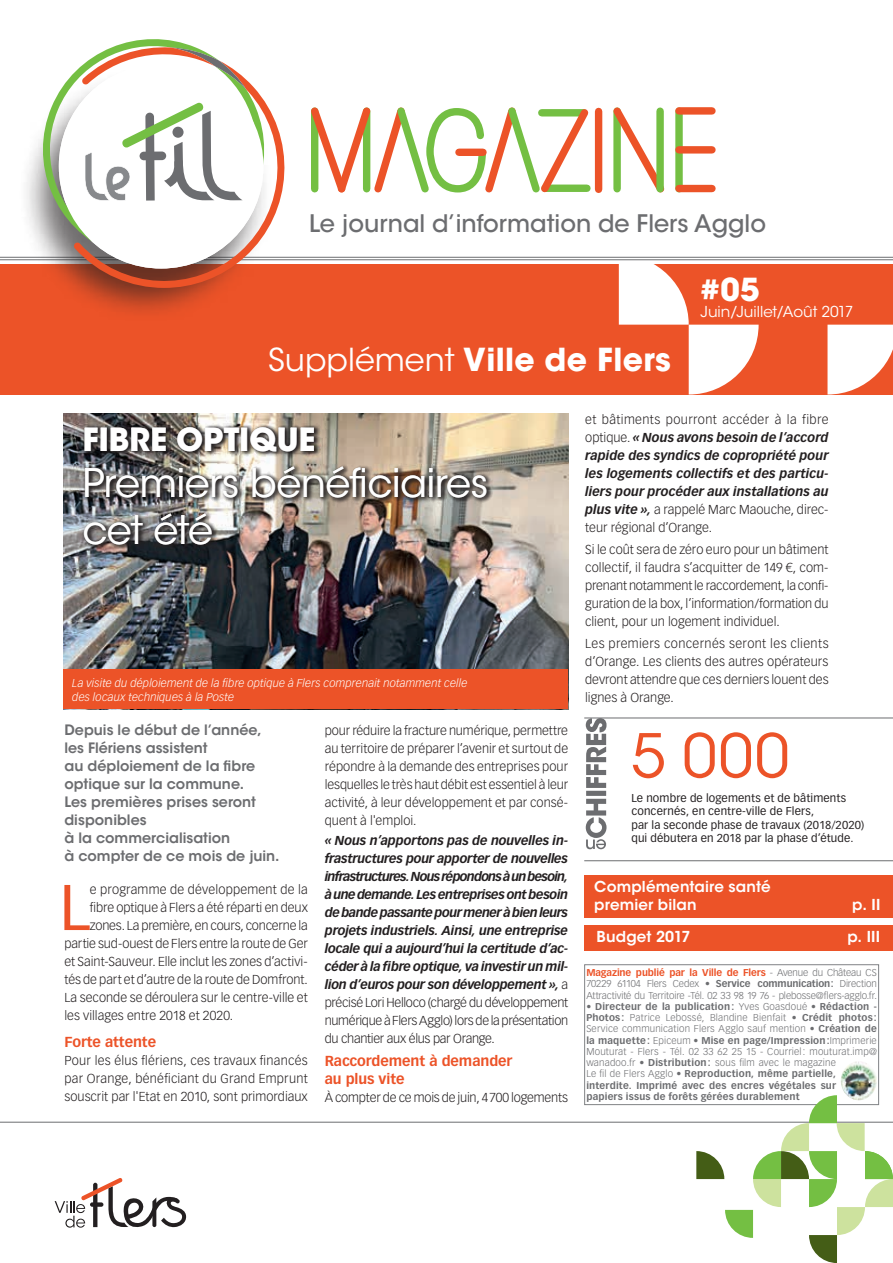
<style>
.page{position:relative;width:893px;height:1263px;background:#fff}
.page>*{position:absolute;margin:0;border:0;box-sizing:border-box;transform-origin:0 0}
.t1{font:63.3px "Vectora LT Std";color:#ec5328}
.t2{font:60px "ITC Avant Garde Std";color:#ec5328}
.t3{font:39px/46.5px "ITC Avant Garde Std";letter-spacing:-.005em;color:#fff}
.t4{font:700 31.5px "ITC Avant Garde Std";letter-spacing:.01em;color:#fff}
.t5{font:700 31.5px "ITC Avant Garde Std";letter-spacing:.005em;color:#fff}
.t6{font:500 24px "ITC Avant Garde Std";color:#6c6d70}
.t7{font:600 15px/18px "ITC Avant Garde Std";letter-spacing:.01em;color:#fff}
.t8{font:15px "ITC Avant Garde Std";color:#fff}
.t9{font:600 14.25px/18px "ITC Avant Garde Std";color:#6c6d70}
.t10{font:700 14.25px/18px "Vectora LT Std";letter-spacing:-.005em;color:#ec5328}
.t11{font:300 12.75px/18px "Vectora LT Std";color:#231f20;text-align:justify}
.t12{font:italic 700 12.75px/18px "Vectora LT Std";letter-spacing:-.01em;color:#231f20;text-align:justify}
.t13{font:11.25px/13.5px "Vectora LT Std";letter-spacing:.015em;color:#231f20}
.t14{font:italic 300 11.25px/13.5px "Vectora LT Std";letter-spacing:.01em;color:#fff}
.t15{font:700 9.75px/11.2px "Vectora LT Std";letter-spacing:.02em;color:#6c6d70}
.t16{font:300 9.75px/11.2px "Vectora LT Std";letter-spacing:-.015em;color:#6c6d70;text-align:justify}
.s1{font-weight:400}
.s2{font-weight:300;font-style:normal}
.s3{font-weight:700;color:#ec5328}
.s4{font-weight:700}
.s5{font-weight:300}
</style>
<div class="page">
<div style="left:0;top:264px;width:893px;height:130px;background:#ec5328"></div>
<hr style="left:0;top:1122px;width:893px;height:1px;background:#6c6d70">
<img style="left:64px;top:414px;width:504px;height:256px">
<div style="left:64px;top:670px;width:504px;height:39px;background:#ec5328"></div>
<svg style="left:311px;top:107px;width:405px;height:86px"></svg>
<hr style="left:0;top:257px;width:893px;height:1px;background:#6c6d70">
<hr style="left:0;top:259px;width:893px;height:1px;background:#6c6d70">
<div style="left:585px;top:925px;width:308px;height:26px;background:#ec5328"></div>
<div style="left:585px;top:875px;width:308px;height:43px;background:#ec5328"></div>
<div style="left:81px;top:423px;width:412px;height:127px;background:#231f20;opacity:.85"></div>
<hr style="left:584px;top:860px;width:309px;height:1px;background:#6c6d70">
<svg style="left:586px;top:719px;width:20px;height:130px"></svg>
<hr style="left:584px;top:718px;width:309px;height:1px;background:#6c6d70">
<div style="left:18px;top:66px;width:255px;height:256px;background:#231f20;opacity:.65"></div>
<svg style="left:74px;top:66px;width:224px;height:228px"></svg>
<div style="left:59px;top:64px;width:204px;height:205px;background:#fff;border-radius:50%"></div>
<svg style="left:40px;top:39px;width:228px;height:213px"></svg>
<svg style="left:827px;top:325px;width:66px;height:69px"></svg>
<svg style="left:619px;top:264px;width:140px;height:130px"></svg>
<div style="left:584px;top:964px;width:295px;height:141px;border:1px solid #808285"></div>
<img style="left:841px;top:1061px;width:36px;height:34px">
<svg style="left:55px;top:1178px;width:131px;height:50px"></svg>
<svg style="left:696px;top:1095px;width:197px;height:168px"></svg>
<h3 class="t6" style="left:309px;top:208px;width:459px">Le journal d’information de Flers Agglo</h3>
<h3 class="t4" style="left:268px;top:339px;width:404px"><span class="s1">Supplément</span> Ville de Flers</h3>
<h3 class="t4" style="left:701px;top:269px;width:61px">#05</h3>
<p class="t8" style="left:701px;top:303px;width:154px">Juin/Juillet/Août 2017</p>
<h3 class="t5" style="left:83px;top:419px;width:234px">FIBRE OPTIQUE</h3>
<h3 class="t3" style="left:83px;top:460px;width:407px">Premiers bénéficiaires cet été</h3>
<p class="t14" style="left:72px;top:676px;width:397px">La visite du déploiement de la fibre optique à Flers comprenait notamment celle des locaux techniques à la Poste</p>
<p class="t9" style="left:64px;top:721px;width:217px">Depuis le début de l’année, les Flériens assistent<br>au déploiement de la fibre optique sur la commune.<br>Les premières prises seront disponibles<br>à la commercialisation<br>à compter de ce mois de juin.</p>
<h1 class="t1" style="left:60px;top:870px;width:32px">L</h1>
<p class="t11" style="left:90px;top:881px;width:219px">e programme de développement de la</p>
<p class="t11" style="left:90px;top:899px;width:219px">fibre optique à Flers a été réparti en deux</p>
<p class="t11" style="left:90px;top:917px;width:219px">zones. La première, en cours, concerne la</p>
<p class="t11" style="left:64px;top:935px;width:245px">partie sud-ouest de Flers entre la route de Ger</p>
<p class="t11" style="left:64px;top:953px;width:245px">et Saint-Sauveur. Elle inclut les zones d’activi-</p>
<p class="t11" style="left:64px;top:971px;width:245px">tés de part et d’autre de la route de Domfront.</p>
<p class="t11" style="left:64px;top:989px;width:245px">La seconde se déroulera sur le centre-ville et</p>
<p class="t11" style="left:64px;top:1007px;width:170px">les villages entre 2018 et 2020.</p>
<p class="t10" style="left:64px;top:1032px;width:93px">Forte attente</p>
<p class="t11" style="left:64px;top:1051px;width:245px">Pour les élus flériens, ces travaux financés par Orange, bénéficiant du Grand Emprunt souscrit par l'Etat en 2010, sont primordiaux</p>
<p class="t11" style="left:325px;top:722px;width:245px">pour réduire la fracture numérique, permettre au territoire de préparer l’avenir et surtout de répondre à la demande des entreprises pour lesquelles le très haut débit est essentiel à leur activité, à leur développement et par consé&shy;quent à l'emploi.</p>
<p class="t12" style="left:325px;top:832px;width:245px">« Nous n’apportons pas de nouvelles in‑ frastructures pour apporter de nouvelles infrastructures. Nous répondons à un besoin, à une demande. Les entreprises ont besoin de bande passante pour mener à bien leurs projets industriels. Ainsi, une entreprise locale qui a aujourd’hui la certitude d’ac‑ céder à la fibre optique, va investir un mil‑ lion d’euros pour son développement », <span class="s2">a précisé Lori Helloco (chargé du développement numérique à Flers Agglo) lors de la présentation du chantier aux élus par Orange.</span></p>
<p class="t10" style="left:325px;top:1051px;width:189px">Raccordement à demander au plus vite</p>
<p class="t11" style="left:325px;top:1088px;width:245px">À compter de ce mois de juin, 4700 logements</p>
<p class="t12" style="left:585px;top:410px;width:245px"><span class="s2">et bâtiments pourront accéder à la fibre optique.</span> « Nous avons besoin de l’accord rapide des syndics de copropriété pour les logements collectifs et des particu‑ liers pour procéder aux installations au plus vite », <span class="s2">a rappelé Marc Maouche, direc&shy;teur régional d’Orange.</span></p>
<p class="t11" style="left:585px;top:541px;width:245px">Si le coût sera de zéro euro pour un bâtiment collectif, il faudra s’acquitter de 149 €, com&shy;prenant notamment le raccordement, la confi&shy;guration de la box, l’information/formation du client, pour un logement individuel.</p>
<p class="t11" style="left:585px;top:635px;width:245px">Les premiers concernés seront les clients d’Orange. Les clients des autres opérateurs devront attendre que ces derniers louent des lignes à Orange.</p>
<h2 class="t2" style="left:631px;top:719px;width:160px">5 000</h2>
<p class="t13" style="left:631px;top:791px;width:234px">Le nombre de logements et de bâtiments concernés, en centre-ville de Flers,<br>par la seconde phase de travaux (2018/2020) qui débutera en 2018 par la phase d’étude.</p>
<p class="t7" style="left:594px;top:877px;width:178px">Complémentaire santé premier bilan</p>
<p class="t7" style="left:852px;top:895px;width:30px">p. II</p>
<p class="t7" style="left:597px;top:927px;width:95px">Budget 2017</p>
<p class="t7" style="left:847px;top:927px;width:34px">p. III</p>
<p class="t16" style="left:586px;top:967px;width:292px"><span class="s3">Magazine publié par la Ville de Flers</span> - Avenue du Château CS 70229 61104 Flers Cedex • <span class="s4">Service communication:</span> Direction Attractivité du Territoire -Tél. 02 33 98 19 76 - plebosse@flers-agglo.fr.</p>
<p class="t15" style="left:586px;top:1001px;width:292px"><span class="s5">•</span> Directeur de la publication: <span class="s5">Yves Goasdoué •</span> Rédaction - Photos: <span class="s5">Patrice Lebossé, Blandine Bienfait •</span> Crédit photos:<br><span class="s5">Service communication Flers Agglo sauf mention •</span> Création de la maquette: <span class="s5">Epiceum •</span> Mise en page/Impression:<span class="s5">Imprimerie Mouturat - Flers - Tél. 02 33 62 25 15 - Courriel: mouturat.imp@ wanadoo.fr •</span> Distribution: <span class="s5">sous film avec le magazine<br>Le fil de Flers Agglo •</span> Reproduction, même partielle, interdite. Imprimé avec des encres végétales sur<br>papiers issus de forêts gérées durablement</p>
</div>
